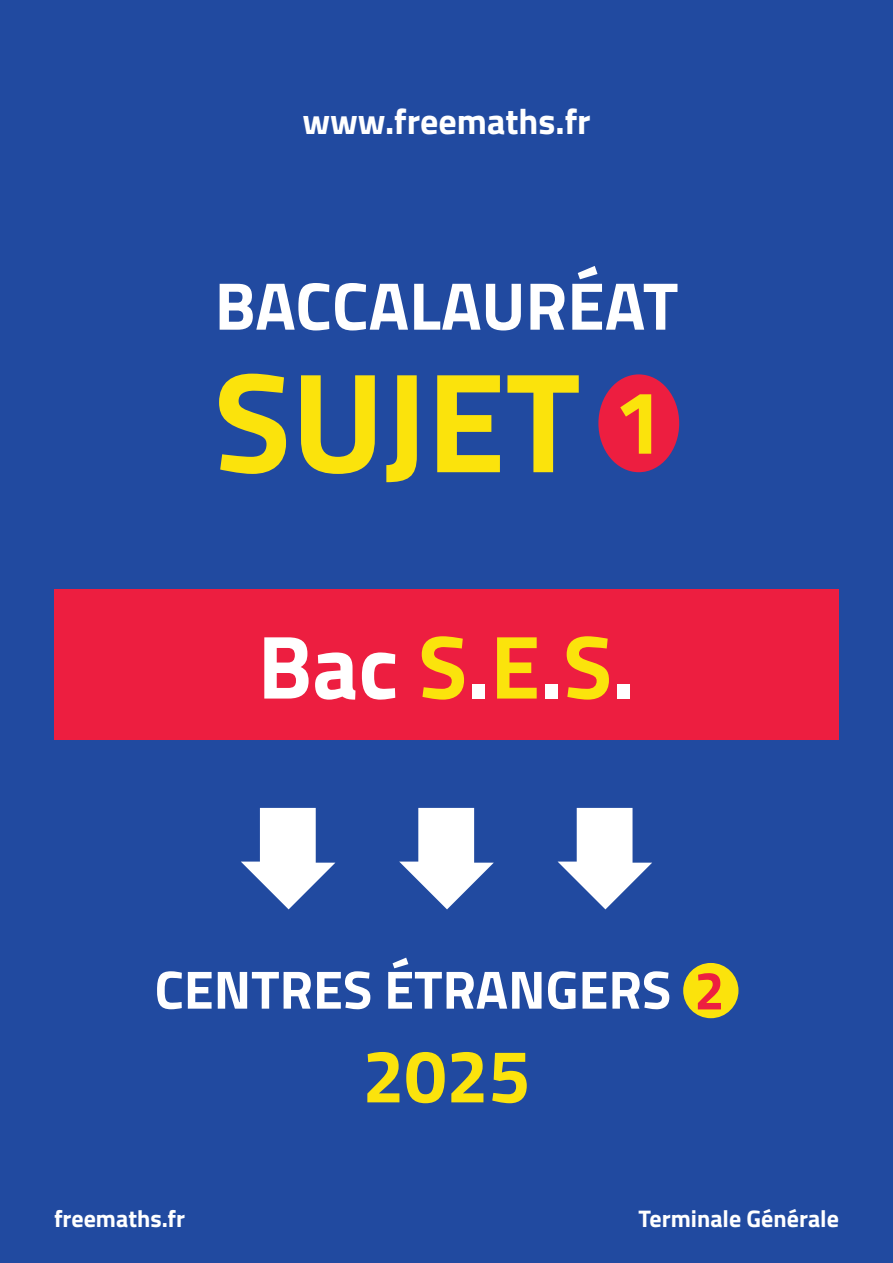
<style>
.page{position:relative;width:893px;height:1263px;background:#214aa0}
.page>*{position:absolute;margin:0;border:0;box-sizing:border-box;transform-origin:0 0}
.t1{font:700 142.5px "Titillium";color:#fbe30c}
.t2{font:700 90px "Titillium";color:#fff}
.t3{font:700 75px "Titillium";color:#fbe30c}
.t4{font:700 67.5px "Titillium";color:#fff}
.t5{font:700 54px "Titillium";color:#fff}
.t6{font:700 36px "Titillium";color:#fff}
.t7{font:700 24px "Titillium";color:#fff}
.s1{font-size:90px}
.s2{color:#fbe30c}
.s3{color:#ed1e40}
</style>
<div class="page">
<div style="left:598px;top:374px;width:81px;height:98px;background:#ed1e40;border-radius:50%"></div>
<svg style="left:241px;top:808px;width:94px;height:101px"></svg>
<svg style="left:399px;top:808px;width:95px;height:101px"></svg>
<svg style="left:558px;top:808px;width:94px;height:101px"></svg>
<div style="left:54px;top:589px;width:785px;height:151px;background:#ed1e40"></div>
<div style="left:683px;top:963px;width:55px;height:55px;background:#fbe30c;border-radius:50%"></div>
<h3 class="t6" style="left:302px;top:94px;width:290px">www.freemaths.fr</h3>
<h3 class="t4" style="left:215px;top:254px;width:465px">BACCALAURÉAT</h3>
<h1 class="t1" style="left:214px;top:313px;width:452px">SUJET <span class="s1">1</span></h1>
<h2 class="t2" style="left:258px;top:598px;width:379px">Bac <span class="s2">S</span>.<span class="s2">E</span>.<span class="s2">S</span>.</h2>
<p class="t5" style="left:154px;top:948px;width:572px">CENTRES ÉTRANGERS <span class="s3">2</span></p>
<h3 class="t3" style="left:362px;top:1019px;width:169px">2025</h3>
<p class="t7" style="left:54px;top:1200px;width:133px">freemaths.fr</p>
<p class="t7" style="left:639px;top:1200px;width:202px">Terminale Générale</p>
</div>
